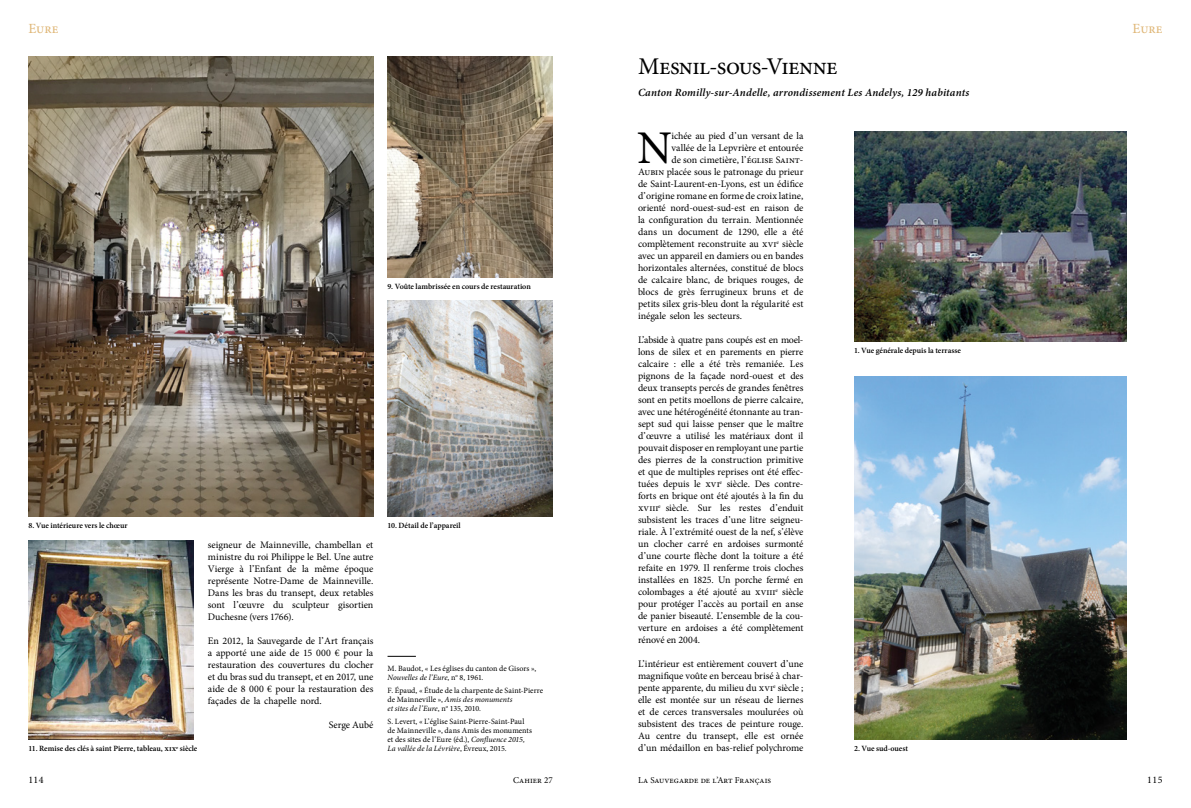
<style>
.page{position:relative;width:1191px;height:808px;background:#fff}
.page>*{position:absolute;margin:0;border:0;box-sizing:border-box;transform-origin:0 0}
.t1{font:46.9px "Minion Pro";color:#000}
.t2{font:24px "Minion Pro";letter-spacing:-.025em;color:#000}
.t3{font:14px "Minion Pro";letter-spacing:-.005em;color:#dfb676}
.t4{font:italic 600 11px "Minion Pro";letter-spacing:.015em;color:#000}
.t5{font:10px/12px "Minion Pro";letter-spacing:-.005em;color:#000;text-align:justify}
.t6{font:9px "Minion Pro";letter-spacing:.005em;color:#000}
.t7{font:8px/9px "Minion Pro";letter-spacing:.005em;color:#000}
.t8{font:600 8px "Minion Pro";letter-spacing:-.005em;color:#000}
.s1{font-style:italic}
</style>
<div class="page">
<img style="left:28px;top:540px;width:166px;height:200px">
<svg style="left:387px;top:656px;width:29px;height:1px"></svg>
<img style="left:28px;top:57px;width:345px;height:460px">
<img style="left:387px;top:57px;width:166px;height:220px">
<img style="left:387px;top:300px;width:166px;height:217px">
<img style="left:854px;top:132px;width:272px;height:210px">
<img style="left:854px;top:377px;width:272px;height:363px">
<h3 class="t3" style="left:28px;top:20px;width:32px">Eure</h3>
<h3 class="t3" style="left:1132px;top:20px;width:32px">Eure</h3>
<p class="t8" style="left:387px;top:281px;width:145px">9. Voûte lambrissée en cours de restauration</p>
<p class="t8" style="left:28px;top:520px;width:101px">8. Vue intérieure vers le chœur</p>
<p class="t8" style="left:28px;top:743px;width:171px">11. Remise des clés à saint Pierre, tableau, xix<sup>e</sup> siècle</p>
<p class="t5" style="left:208px;top:538px;width:167px">seigneur de Mainneville, chambellan et ministre du roi Philippe le Bel. Une autre Vierge à l’Enfant de la même époque représente Notre-Dame de Mainneville.<br>Dans les bras du transept, deux retables sont l’œuvre du sculpteur gisortien Duchesne (vers 1766).</p>
<p class="t5" style="left:208px;top:634px;width:167px">En 2012, la Sauvegarde de l’Art français a apporté une aide de 15 000 € pour la restauration des couvertures du clocher et du bras sud du transept, et en 2017, une aide de 8 000 € pour la restauration des façades de la chapelle nord.</p>
<p class="t5" style="left:329px;top:718px;width:46px">Serge Aubé</p>
<p class="t8" style="left:387px;top:520px;width:75px">10. Détail de l’appareil</p>
<p class="t7" style="left:387px;top:664px;width:150px">M. Baudot, « Les églises du canton de Gisors »,<br><span class="s1">Nouvelles de l’Eure</span>, n<sup>o</sup> 8, 1961.</p>
<p class="t7" style="left:387px;top:686px;width:157px">F. Épaud, « Étude de la charpente de Saint-Pierre de Mainneville », <span class="s1">Amis des monuments<br>et sites de l’Eure</span>, n<sup>o</sup> 135, 2010.</p>
<p class="t7" style="left:387px;top:717px;width:146px">S. Levert, « L’église Saint-Pierre-Saint-Paul de Mainneville », dans Amis des monuments et des sites de l’Eure (éd.), <span class="s1">Confluence 2015, La vallée de la Lévrière</span>, Évreux, 2015.</p>
<h2 class="t2" style="left:638px;top:50px;width:201px">Mesnil-sous-Vienne</h2>
<p class="t4" style="left:638px;top:85px;width:333px">Canton Romilly-sur-Andelle, arrondissement Les Andelys, 129 habitants</p>
<h1 class="t1" style="left:637px;top:117px;width:36px">N</h1>
<p class="t5" style="left:671px;top:130px;width:133px">ichée au pied d’un versant de la</p>
<p class="t5" style="left:671px;top:142px;width:133px">vallée de la Lepvrière et entourée</p>
<p class="t5" style="left:671px;top:154px;width:133px">de son cimetière, l’église Saint-</p>
<p class="t5" style="left:638px;top:166px;width:167px">Aubin placée sous le patronage du prieur</p>
<p class="t5" style="left:638px;top:178px;width:167px">de Saint-Laurent-en-Lyons, est un édifice</p>
<p class="t5" style="left:638px;top:190px;width:167px">d’origine romane en forme de croix latine,</p>
<p class="t5" style="left:638px;top:202px;width:167px">orienté nord-ouest-sud-est en raison de</p>
<p class="t5" style="left:638px;top:214px;width:167px">la configuration du terrain. Mentionnée</p>
<p class="t5" style="left:638px;top:226px;width:167px">dans un document de 1290, elle a été</p>
<p class="t5" style="left:638px;top:238px;width:167px">complètement reconstruite au xvi<sup>e</sup> siècle</p>
<p class="t5" style="left:638px;top:250px;width:167px">avec un appareil en damiers ou en bandes</p>
<p class="t5" style="left:638px;top:262px;width:167px">horizontales alternées, constitué de blocs</p>
<p class="t5" style="left:638px;top:274px;width:167px">de calcaire blanc, de briques rouges, de</p>
<p class="t5" style="left:638px;top:286px;width:167px">blocs de grès ferrugineux bruns et de</p>
<p class="t5" style="left:638px;top:298px;width:167px">petits silex gris-bleu dont la régularité est</p>
<p class="t5" style="left:638px;top:310px;width:106px">inégale selon les secteurs.</p>
<p class="t5" style="left:638px;top:334px;width:167px">L’abside à quatre pans coupés est en moel&shy;lons de silex et en parements en pierre calcaire : elle a été très remaniée. Les pignons de la façade nord-ouest et des deux transepts percés de grandes fenêtres sont en petits moellons de pierre calcaire, avec une hétérogénéité étonnante au tran&shy;sept sud qui laisse penser que le maître d’œuvre a utilisé les matériaux dont il pouvait disposer en remployant une partie des pierres de la construction primitive et que de multiples reprises ont été effec&shy;tuées depuis le xvi<sup>e</sup> siècle. Des contre&shy;forts en brique ont été ajoutés à la fin du xviii<sup>e</sup> siècle. Sur les restes d’enduit subsistent les traces d’une litre seigneu&shy;riale. À l’extrémité ouest de la nef, s’élève un clocher carré en ardoises surmonté d’une courte flèche dont la toiture a été refaite en 1979. Il renferme trois cloches installées en 1825. Un porche fermé en colombages a été ajouté au xviii<sup>e</sup> siècle pour protéger l’accès au portail en anse de panier biseauté. L’ensemble de la cou&shy;verture en ardoises a été complètement rénové en 2004.</p>
<p class="t5" style="left:638px;top:658px;width:167px">L’intérieur est entièrement couvert d’une magnifique voûte en berceau brisé à char&shy;pente apparente, du milieu du xvi<sup>e</sup> siècle ; elle est montée sur un réseau de liernes et de cerces transversales moulurées où subsistent des traces de peinture rouge.<br>Au centre du transept, elle est ornée d’un médaillon en bas-relief polychrome</p>
<p class="t8" style="left:854px;top:345px;width:108px">1. Vue générale depuis la terrasse</p>
<p class="t8" style="left:854px;top:743px;width:55px">2. Vue sud-ouest</p>
<p class="t5" style="left:28px;top:774px;width:17px">114</p>
<p class="t6" style="left:513px;top:774px;width:41px">Cahier 27</p>
<p class="t6" style="left:638px;top:774px;width:135px">La Sauvegarde de l’Art Français</p>
<p class="t5" style="left:1147px;top:774px;width:17px">115</p>
</div>
